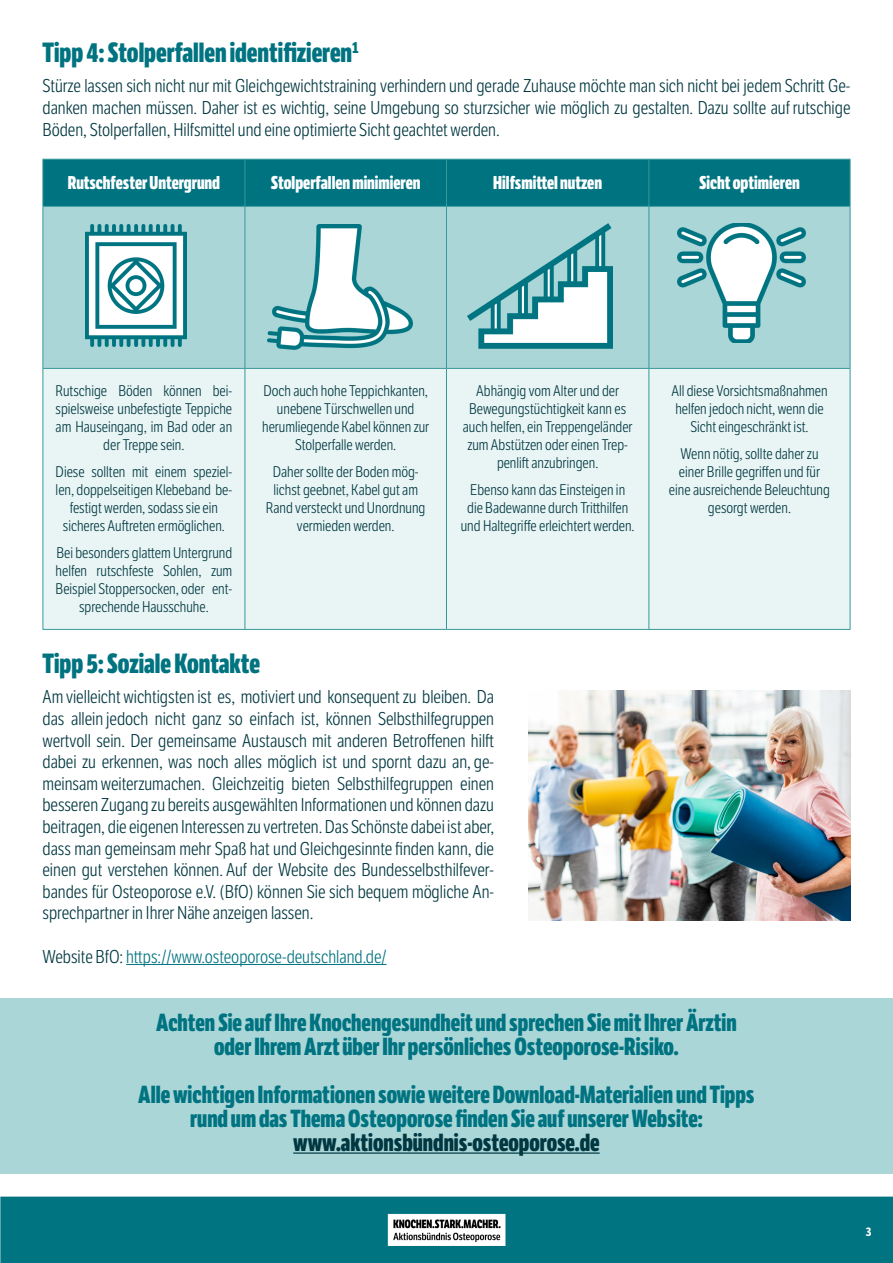
<style>
.page{position:relative;width:893px;height:1263px;background:#fff}
.page>*{position:absolute;margin:0;border:0;box-sizing:border-box;transform-origin:0 0}
.t1{font:800 27px "LFT Etica Compressed";color:#007381}
.t2{font:800 24px "LFT Etica Compressed";color:#007381}
.t3{font:800 24px "LFT Etica Compressed";color:#003740}
.t4{font:300 18px/21.6px "LFT Etica Condensed";color:#003740;text-align:justify}
.TABELLE_ÜBERSCHRIFT{font:800 18px "LFT Etica Compressed";color:#fff}
.t5{font:300 18px "LFT Etica Condensed";color:#007381}
.t6{font:300 15px/18px "LFT Etica Condensed";color:#003740;text-align:center}
.t7{font:700 12px "LFT Etica Condensed";color:#fff}
.s1{color:#003740}
</style>
<div class="page">
<img style="left:0;top:158px;width:893px;height:1105px">
<hr style="left:126px;top:964px;width:261px;height:1px;background:#007381">
<div style="left:44px;top:160px;width:806px;height:46px;background:#007381"></div>
<div style="left:44px;top:207px;width:806px;height:161px;background:#aad6d8"></div>
<div style="left:44px;top:369px;width:806px;height:260px;background:#e9f5f5"></div>
<hr style="left:43px;top:159px;width:202px;height:1px;background:#37999b">
<hr style="left:43px;top:160px;width:1px;height:46px;background:#37999b">
<hr style="left:245px;top:159px;width:201px;height:1px;background:#37999b">
<hr style="left:245px;top:160px;width:1px;height:46px;background:#37999b">
<hr style="left:446px;top:159px;width:203px;height:1px;background:#37999b">
<hr style="left:446px;top:160px;width:1px;height:46px;background:#37999b">
<hr style="left:649px;top:159px;width:201px;height:1px;background:#37999b">
<hr style="left:648px;top:160px;width:1px;height:46px;background:#37999b">
<hr style="left:850px;top:160px;width:1px;height:46px;background:#37999b">
<hr style="left:43px;top:206px;width:202px;height:1px;background:#37999b">
<hr style="left:43px;top:207px;width:1px;height:161px;background:#37999b">
<hr style="left:245px;top:206px;width:201px;height:1px;background:#37999b">
<hr style="left:245px;top:207px;width:1px;height:161px;background:#37999b">
<hr style="left:446px;top:206px;width:203px;height:1px;background:#37999b">
<hr style="left:446px;top:207px;width:1px;height:161px;background:#37999b">
<hr style="left:649px;top:206px;width:201px;height:1px;background:#37999b">
<hr style="left:648px;top:207px;width:1px;height:161px;background:#37999b">
<hr style="left:850px;top:207px;width:1px;height:161px;background:#37999b">
<hr style="left:43px;top:368px;width:202px;height:1px;background:#37999b">
<hr style="left:43px;top:369px;width:1px;height:260px;background:#37999b">
<hr style="left:245px;top:368px;width:201px;height:1px;background:#37999b">
<hr style="left:245px;top:369px;width:1px;height:260px;background:#37999b">
<hr style="left:446px;top:368px;width:203px;height:1px;background:#37999b">
<hr style="left:446px;top:369px;width:1px;height:260px;background:#37999b">
<hr style="left:649px;top:368px;width:201px;height:1px;background:#37999b">
<hr style="left:648px;top:369px;width:1px;height:260px;background:#37999b">
<hr style="left:850px;top:369px;width:1px;height:260px;background:#37999b">
<hr style="left:43px;top:629px;width:202px;height:1px;background:#37999b">
<hr style="left:245px;top:629px;width:201px;height:1px;background:#37999b">
<hr style="left:446px;top:629px;width:203px;height:1px;background:#37999b">
<hr style="left:649px;top:629px;width:201px;height:1px;background:#37999b">
<img style="left:85px;top:224px;width:101px;height:123px">
<img style="left:267px;top:225px;width:146px;height:125px">
<img style="left:467px;top:224px;width:146px;height:125px">
<img style="left:677px;top:223px;width:128px;height:120px">
<div style="left:0;top:998px;width:893px;height:175px;background:#aad6d8"></div>
<hr style="left:293px;top:1152px;width:307px;height:2px;background:#003740">
<img style="left:528px;top:690px;width:322px;height:231px">
<h3 class="t1" style="left:43px;top:36px;width:317px">Tipp 4: Stolperfallen identifizieren<sup>1</sup></h3>
<p class="t4" style="left:43px;top:76px;width:809px">Stürze lassen sich nicht nur mit Gleichgewichtstraining verhindern und gerade Zuhause möchte man sich nicht bei jedem Schritt Ge&shy;danken machen müssen. Daher ist es wichtig, seine Umgebung so sturzsicher wie möglich zu gestalten. Dazu sollte auf rutschige Böden, Stolperfallen, Hilfsmittel und eine optimierte Sicht geachtet werden.</p>
<p class="TABELLE_ÜBERSCHRIFT" style="left:68px;top:172px;width:154px">Rutschfester Untergrund</p>
<p class="TABELLE_ÜBERSCHRIFT" style="left:271px;top:172px;width:151px">Stolperfallen minimieren</p>
<p class="TABELLE_ÜBERSCHRIFT" style="left:493px;top:172px;width:110px">Hilfsmittel nutzen</p>
<p class="TABELLE_ÜBERSCHRIFT" style="left:699px;top:172px;width:102px">Sicht optimieren</p>
<p class="t6" style="left:56px;top:383px;width:178px">Rutschige Böden können bei&shy;spielsweise unbefestigte Teppiche am Hauseingang, im Bad oder an der Treppe sein.</p>
<p class="t6" style="left:56px;top:464px;width:178px">Diese sollten mit einem speziel&shy;len, doppelseitigen Klebeband be&shy;festigt werden, sodass sie ein</p>
<p class="t6" style="left:63px;top:518px;width:164px">sicheres Auftreten ermöglichen.</p>
<p class="t6" style="left:56px;top:545px;width:178px">Bei besonders glattem Untergrund helfen rutschfeste Sohlen, zum<br>Beispiel Stoppersocken, oder ent&shy;sprechende Hausschuhe.</p>
<p class="t6" style="left:262px;top:383px;width:169px">Doch auch hohe Teppichkanten, unebene Türschwellen und herumliegende Kabel können zur<br>Stolperfalle werden.</p>
<p class="t6" style="left:266px;top:464px;width:161px">Daher sollte der Boden mög&shy;lichst geebnet, Kabel gut am<br>Rand versteckt und Unordnung vermieden werden.</p>
<p class="t6" style="left:463px;top:383px;width:171px">Abhängig vom Alter und der<br>Bewegungstüchtigkeit kann es auch helfen, ein Treppengeländer zum Abstützen oder einen Trep&shy;penlift anzubringen.</p>
<p class="t6" style="left:461px;top:482px;width:175px">Ebenso kann das Einsteigen in die Badewanne durch Tritthilfen und Haltegriffe erleichtert werden.</p>
<h3 class="t1" style="left:43px;top:647px;width:219px">Tipp 5: Soziale Kontakte</h3>
<p class="t4" style="left:43px;top:687px;width:453px">Am vielleicht wichtigsten ist es, motiviert und konsequent zu bleiben. Da das allein jedoch nicht ganz so einfach ist, können Selbsthilfegruppen wertvoll sein. Der gemeinsame Austausch mit anderen Betroffenen hilft dabei zu erkennen, was noch alles möglich ist und spornt dazu an, ge&shy;meinsam weiterzumachen. Gleichzeitig bieten Selbsthilfegruppen einen besseren Zugang zu bereits ausgewählten Informationen und können dazu beitragen, die eigenen Interessen zu vertreten. Das Schönste dabei ist aber, dass man gemeinsam mehr Spaß hat und Gleichgesinnte finden kann, die einen gut verstehen können. Auf der Website des Bundesselbsthilfever&shy;bandes für Osteoporose e.V. (BfO) können Sie sich bequem mögliche An&shy;sprechpartner in Ihrer Nähe anzeigen lassen.</p>
<p class="t5" style="left:43px;top:946px;width:346px"><span class="s1">Website BfO:</span> https://www.osteoporose-deutschland.de/</p>
<p class="t6" style="left:671px;top:383px;width:158px">All diese Vorsichtsmaßnahmen helfen jedoch nicht, wenn die<br>Sicht eingeschränkt ist.</p>
<p class="t6" style="left:680px;top:446px;width:139px">Wenn nötig, sollte daher zu</p>
<p class="t6" style="left:679px;top:464px;width:143px">einer Brille gegriffen und für</p>
<p class="t6" style="left:669px;top:482px;width:163px">eine ausreichende Beleuchtung gesorgt werden.</p>
<p class="t2" style="left:156px;top:1007px;width:582px">Achten Sie auf Ihre Knochengesundheit und sprechen Sie mit Ihrer Ärztin</p>
<p class="t2" style="left:214px;top:1031px;width:466px">oder Ihrem Arzt über Ihr persönliches Osteoporose-Risiko.</p>
<p class="t2" style="left:138px;top:1079px;width:618px">Alle wichtigen Informationen sowie weitere Download-Materialien und Tipps</p>
<p class="t2" style="left:190px;top:1103px;width:514px">rund um das Thema Osteoporose finden Sie auf unserer Website:</p>
<p class="t3" style="left:293px;top:1127px;width:308px">www.aktionsbündnis-osteoporose.de</p>
<p class="t7" style="left:866px;top:1225px;width:7px">3</p>
</div>
